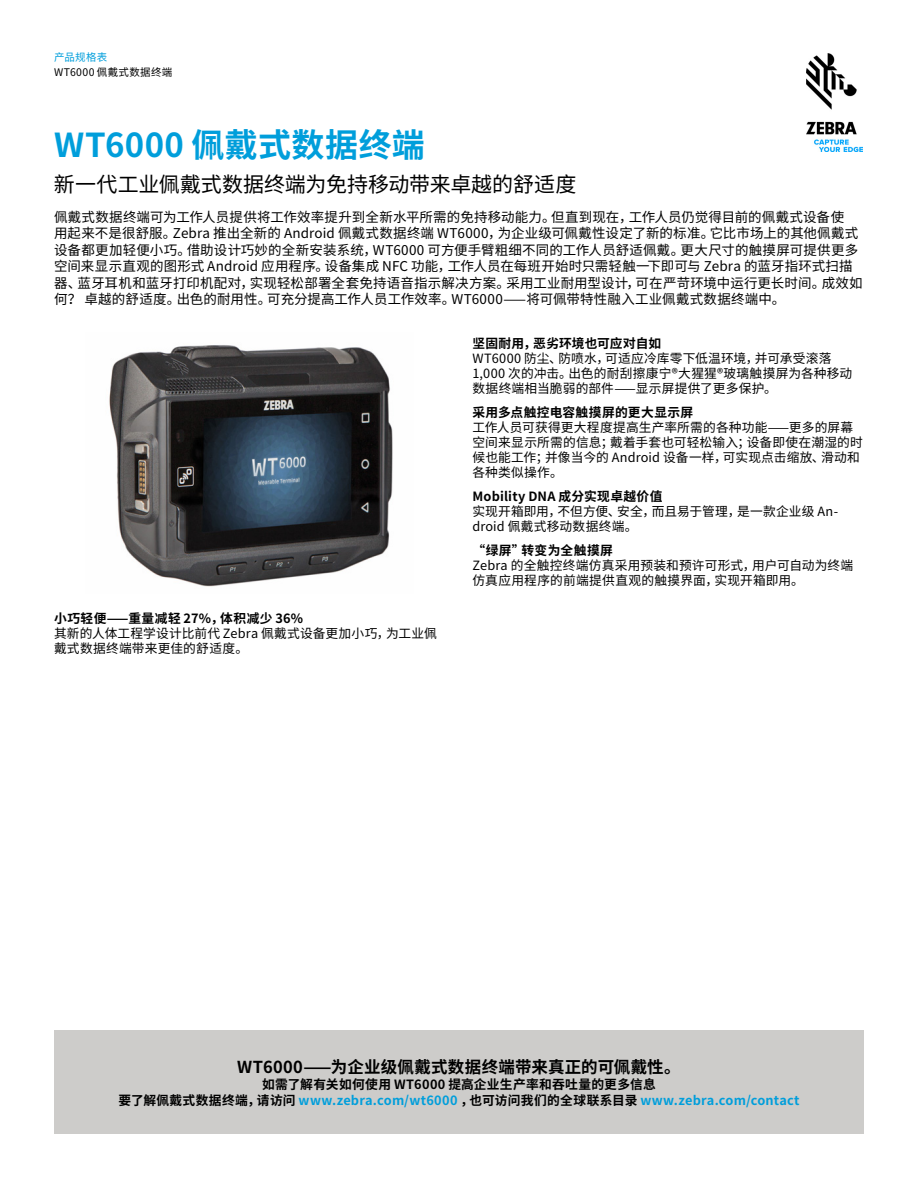
<style>
.page{position:relative;width:918px;height:1188px;background:#fff}
.page>*{position:absolute;margin:0;border:0;box-sizing:border-box;transform-origin:0 0}
.t1{font:700 33px "Noto Sans CJ Ksc";letter-spacing:.015em;color:#009edb}
.t2{font:21px "Noto Sans CJ Ksc";letter-spacing:-.005em;color:#000}
.t3{font:700 16.5px "Noto Sans CJ Ksc";letter-spacing:.01em;color:#000}
.t4{font:13.5px/16.5px "Noto Sans CJ Ksc";letter-spacing:.01em;color:#000}
.t5{font:12.75px/15px "Noto Sans CJ Ksc";letter-spacing:.01em;color:#000}
.t6{font:700 12.75px/15.8px "Noto Sans CJ Ksc";letter-spacing:.02em;color:#000;text-align:center}
.t7{font:10.5px "Noto Sans CJ Ksc";letter-spacing:.03em;color:#000}
.t8{font:10.5px "Noto Sans CJ Ksc";letter-spacing:.025em;color:#009edb}
.s1{color:#009edb}
</style>
<div class="page">
<img style="left:806px;top:54px;width:56px;height:97px">
<div style="left:54px;top:1031px;width:810px;height:103px;background:#cdccca"></div>
<img style="left:109px;top:345px;width:284px;height:242px">
<p class="t8" style="left:54px;top:52px;width:55px">产品规格表</p>
<p class="t7" style="left:54px;top:66px;width:120px">WT6000 佩戴式数据终端</p>
<h1 class="t1" style="left:54px;top:127px;width:372px">WT6000 佩戴式数据终端</h1>
<h2 class="t2" style="left:54px;top:172px;width:524px">新一代工业佩戴式数据终端为免持移动带来卓越的舒适度</h2>
<p class="t4" style="left:54px;top:209px;width:810px">佩戴式数据终端可为工作人员提供将工作效率提升到全新水平所需的免持移动能力。但直到现在，工作人员仍觉得目前的佩戴式设备使<br>用起来不是很舒服。Zebra 推出全新的 Android 佩戴式数据终端 WT6000，为企业级可佩戴性设定了新的标准。它比市场上的其他佩戴式设备都更加轻便小巧。借助设计巧妙的全新安装系统，WT6000 可方便手臂粗细不同的工作人员舒适佩戴。更大尺寸的触摸屏可提供更多空间来显示直观的图形式 Android 应用程序。设备集成 NFC 功能，工作人员在每班开始时只需轻触一下即可与 Zebra 的蓝牙指环式扫描器、蓝牙耳机和蓝牙打印机配对，实现轻松部署全套免持语音指示解决方案。采用工业耐用型设计，可在严苛环境中运行更长时间。成效如何？ 卓越的舒适度。出色的耐用性。可充分提高工作人员工作效率。WT6000——将可佩带特性融入工业佩戴式数据终端中。</p>
<p class="t6" style="left:54px;top:611px;width:251px">小巧轻便——重量减轻 27%，体积减少 36%</p>
<p class="t5" style="left:54px;top:626px;width:384px">其新的人体工程学设计比前代 Zebra 佩戴式设备更加小巧，为工业佩戴式数据终端带来更佳的舒适度。</p>
<p class="t6" style="left:472px;top:336px;width:190px">坚固耐用，恶劣环境也可应对自如</p>
<p class="t5" style="left:472px;top:351px;width:381px">WT6000 防尘、防喷水，可适应冷库零下低温环境，并可承受滚落<br>1,000 次的冲击。出色的耐刮擦康宁®大猩猩®玻璃触摸屏为各种移动数据终端相当脆弱的部件——显示屏提供了更多保护。</p>
<p class="t6" style="left:472px;top:405px;width:222px">采用多点触控电容触摸屏的更大显示屏</p>
<p class="t5" style="left:472px;top:420px;width:392px">工作人员可获得更大程度提高生产率所需的各种功能——更多的屏幕空间来显示所需的信息；戴着手套也可轻松输入；设备即使在潮湿的时候也能工作；并像当今的 Android 设备一样，可实现点击缩放、滑动和各种类似操作。</p>
<p class="t6" style="left:472px;top:489px;width:192px">Mobility DNA 成分实现卓越价值</p>
<p class="t5" style="left:472px;top:504px;width:367px">实现开箱即用，不但方便、安全，而且易于管理，是一款企业级 An&shy;droid 佩戴式移动数据终端。</p>
<p class="t6" style="left:472px;top:543px;width:142px">“绿屏”转变为全触摸屏</p>
<p class="t5" style="left:472px;top:558px;width:382px">Zebra 的全触控终端仿真采用预装和预许可形式，用户可自动为终端仿真应用程序的前端提供直观的触摸界面，实现开箱即用。</p>
<p class="t3" style="left:237px;top:1058px;width:445px">WT6000——为企业级佩戴式数据终端带来真正的可佩戴性。</p>
<p class="t6" style="left:118px;top:1077px;width:683px">如需了解有关如何使用 WT6000 提高企业生产率和吞吐量的更多信息<br>要了解佩戴式数据终端，请访问 <span class="s1">www.zebra.com/wt6000</span> ，也可访问我们的全球联系目录 <span class="s1">www.zebra.com/contact</span></p>
</div>
